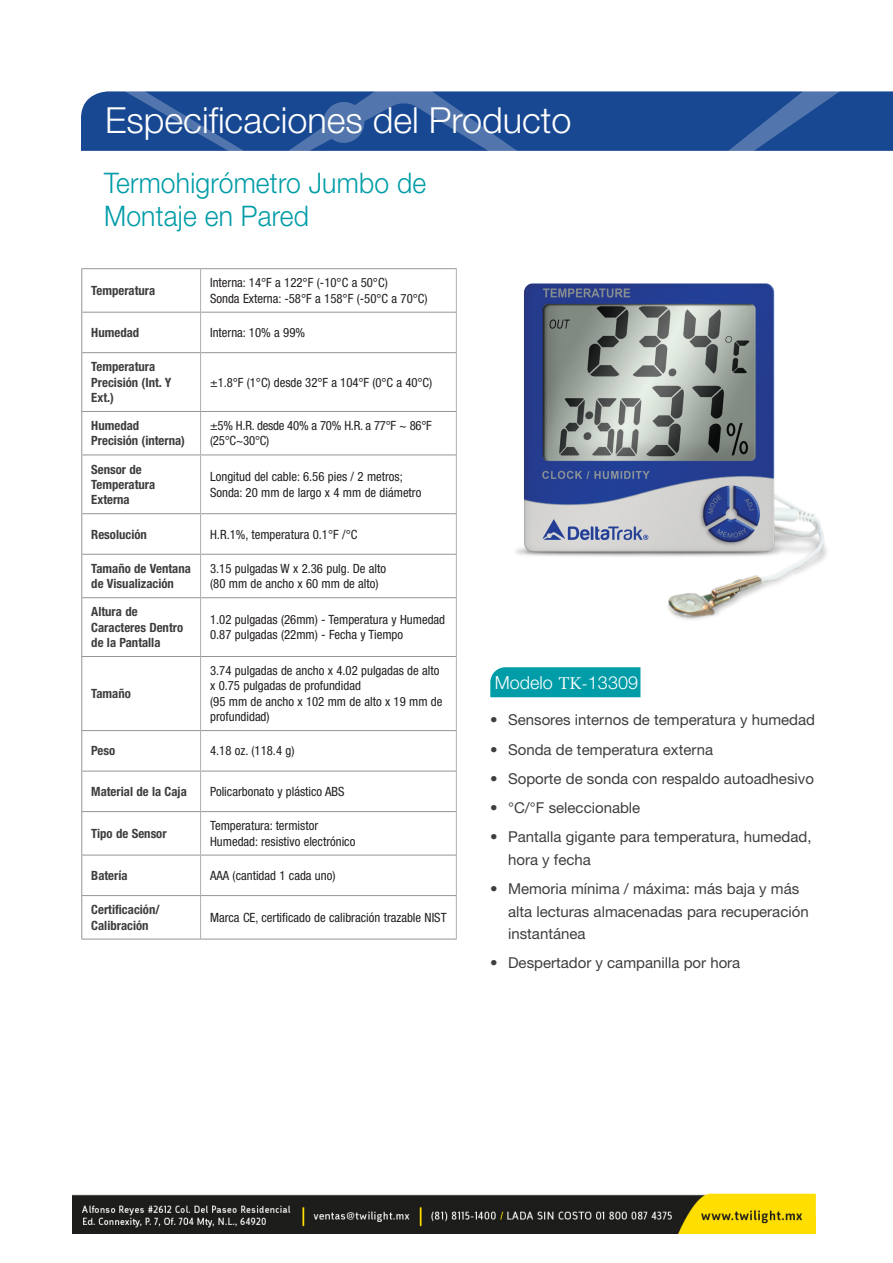
<style>
.page{position:relative;width:893px;height:1263px;background:#fff}
.page>*{position:absolute;margin:0;border:0;box-sizing:border-box;transform-origin:0 0}
.t1{font:300 36px "Helvetica Neue LT Std";color:#fff}
.t2{font:300 28.35px/33px "Helvetica Neue LT Std";letter-spacing:.01em;color:#009ca7;scale:.93 1}
.t3{font:300 18px "Helvetica Neue LT Std";color:#fff}
.t4{font:15px/22.5px "Helvetica Neue LT Std";color:#3e3e3f}
.t5{font:condensed 12.75px/15.3px "Helvetica Neue LT Std";color:#231f20}
.t6{font:700 condensed 12.75px/15.3px "Helvetica Neue LT Std";color:#3e3e3f}
.t7{font:condensed 12.75px/15.3px "Helvetica Neue LT Std";letter-spacing:-.02em;color:#231f20}
.s1{font-family:"Minion Pro";font-weight:400}
</style>
<div class="page">
<svg style="left:81px;top:91px;width:812px;height:60px;background:#235197"></svg>
<hr style="left:81px;top:268px;width:120px;height:1px;background:#939598">
<hr style="left:81px;top:269px;width:1px;height:43px;background:#939598">
<hr style="left:201px;top:268px;width:256px;height:1px;background:#939598">
<hr style="left:81px;top:312px;width:120px;height:1px;background:#939598">
<hr style="left:81px;top:313px;width:1px;height:39px;background:#939598">
<hr style="left:201px;top:312px;width:255px;height:1px;background:#939598">
<hr style="left:81px;top:352px;width:120px;height:1px;background:#939598">
<hr style="left:81px;top:353px;width:1px;height:58px;background:#939598">
<hr style="left:201px;top:352px;width:255px;height:1px;background:#939598">
<hr style="left:81px;top:411px;width:120px;height:1px;background:#939598">
<hr style="left:81px;top:412px;width:1px;height:43px;background:#939598">
<hr style="left:201px;top:411px;width:255px;height:1px;background:#939598">
<hr style="left:81px;top:455px;width:120px;height:1px;background:#939598">
<hr style="left:81px;top:455px;width:1px;height:58px;background:#939598">
<hr style="left:201px;top:455px;width:255px;height:1px;background:#939598">
<hr style="left:81px;top:513px;width:120px;height:1px;background:#939598">
<hr style="left:81px;top:514px;width:1px;height:40px;background:#939598">
<hr style="left:201px;top:513px;width:255px;height:1px;background:#939598">
<hr style="left:81px;top:554px;width:120px;height:1px;background:#939598">
<hr style="left:81px;top:555px;width:1px;height:42px;background:#939598">
<hr style="left:201px;top:554px;width:255px;height:1px;background:#939598">
<hr style="left:81px;top:597px;width:120px;height:1px;background:#939598">
<hr style="left:81px;top:598px;width:1px;height:58px;background:#939598">
<hr style="left:201px;top:597px;width:255px;height:1px;background:#939598">
<hr style="left:81px;top:656px;width:120px;height:1px;background:#939598">
<hr style="left:81px;top:657px;width:1px;height:73px;background:#939598">
<hr style="left:201px;top:656px;width:255px;height:1px;background:#939598">
<hr style="left:81px;top:730px;width:120px;height:1px;background:#939598">
<hr style="left:81px;top:731px;width:1px;height:40px;background:#939598">
<hr style="left:201px;top:730px;width:255px;height:1px;background:#939598">
<hr style="left:81px;top:771px;width:120px;height:1px;background:#939598">
<hr style="left:81px;top:771px;width:1px;height:40px;background:#939598">
<hr style="left:201px;top:771px;width:255px;height:1px;background:#939598">
<hr style="left:81px;top:811px;width:120px;height:1px;background:#939598">
<hr style="left:81px;top:812px;width:1px;height:43px;background:#939598">
<hr style="left:201px;top:811px;width:255px;height:1px;background:#939598">
<hr style="left:81px;top:855px;width:120px;height:1px;background:#939598">
<hr style="left:81px;top:855px;width:1px;height:40px;background:#939598">
<hr style="left:201px;top:855px;width:255px;height:1px;background:#939598">
<hr style="left:81px;top:895px;width:120px;height:1px;background:#939598">
<hr style="left:81px;top:896px;width:1px;height:43px;background:#939598">
<hr style="left:201px;top:895px;width:255px;height:1px;background:#939598">
<hr style="left:200px;top:269px;width:1px;height:43px;background:#adaeb2">
<hr style="left:456px;top:269px;width:1px;height:43px;background:#adaeb2">
<hr style="left:200px;top:313px;width:1px;height:39px;background:#adaeb2">
<hr style="left:456px;top:312px;width:1px;height:41px;background:#adaeb2">
<hr style="left:200px;top:353px;width:1px;height:58px;background:#adaeb2">
<hr style="left:456px;top:353px;width:1px;height:58px;background:#adaeb2">
<hr style="left:200px;top:412px;width:1px;height:43px;background:#adaeb2">
<hr style="left:456px;top:411px;width:1px;height:44px;background:#adaeb2">
<hr style="left:200px;top:455px;width:1px;height:58px;background:#adaeb2">
<hr style="left:456px;top:455px;width:1px;height:59px;background:#adaeb2">
<hr style="left:200px;top:514px;width:1px;height:40px;background:#adaeb2">
<hr style="left:456px;top:514px;width:1px;height:40px;background:#adaeb2">
<hr style="left:200px;top:555px;width:1px;height:42px;background:#adaeb2">
<hr style="left:456px;top:554px;width:1px;height:44px;background:#adaeb2">
<hr style="left:200px;top:598px;width:1px;height:58px;background:#adaeb2">
<hr style="left:456px;top:598px;width:1px;height:58px;background:#adaeb2">
<hr style="left:200px;top:657px;width:1px;height:73px;background:#adaeb2">
<hr style="left:456px;top:656px;width:1px;height:75px;background:#adaeb2">
<hr style="left:200px;top:731px;width:1px;height:40px;background:#adaeb2">
<hr style="left:456px;top:731px;width:1px;height:40px;background:#adaeb2">
<hr style="left:200px;top:771px;width:1px;height:40px;background:#adaeb2">
<hr style="left:456px;top:771px;width:1px;height:41px;background:#adaeb2">
<hr style="left:200px;top:812px;width:1px;height:43px;background:#adaeb2">
<hr style="left:456px;top:812px;width:1px;height:43px;background:#adaeb2">
<hr style="left:200px;top:855px;width:1px;height:40px;background:#adaeb2">
<hr style="left:456px;top:855px;width:1px;height:40px;background:#adaeb2">
<hr style="left:200px;top:896px;width:1px;height:43px;background:#adaeb2">
<hr style="left:456px;top:895px;width:1px;height:44px;background:#adaeb2">
<hr style="left:81px;top:939px;width:120px;height:1px;background:#939598">
<hr style="left:201px;top:939px;width:256px;height:1px;background:#939598">
<div style="left:490px;top:667px;width:150px;height:30px;background:#009ca7"></div>
<img style="left:516px;top:283px;width:311px;height:337px">
<img style="left:72px;top:1194px;width:743px;height:39px">
<h1 class="t1" style="left:105px;top:98px;width:468px">Especificaciones del Producto</h1>
<h2 class="t2" style="left:104px;top:166px;width:348px">Termohigrómetro Jumbo de<br>Montaje en Pared</h2>
<p class="t6" style="left:91px;top:283px;width:65px">Temperatura</p>
<p class="t5" style="left:210px;top:275px;width:219px">Interna: 14°F a 122°F (-10°C a 50°C)<br>Sonda Externa: -58°F a 158°F (-50°C a 70°C)</p>
<p class="t6" style="left:91px;top:325px;width:49px">Humedad</p>
<p class="t5" style="left:210px;top:325px;width:96px">Interna: 10% a 99%</p>
<p class="t6" style="left:91px;top:359px;width:82px">Temperatura<br>Precisión (Int. Y<br>Ext.)</p>
<p class="t5" style="left:210px;top:374px;width:224px">±1.8°F (1°C) desde 32°F a 104°F (0°C a 40°C)</p>
<p class="t6" style="left:91px;top:418px;width:95px">Humedad<br>Precisión (interna)</p>
<p class="t7" style="left:210px;top:418px;width:223px">±5% H.R. desde 40% a 70% H.R. a 77°F ~ 86°F (25°C~30°C)</p>
<p class="t6" style="left:91px;top:461px;width:65px">Sensor de<br>Temperatura<br>Externa</p>
<p class="t5" style="left:210px;top:469px;width:213px">Longitud del cable: 6.56 pies / 2 metros;<br>Sonda: 20 mm de largo x 4 mm de diámetro</p>
<p class="t6" style="left:91px;top:526px;width:57px">Resolución</p>
<p class="t5" style="left:210px;top:526px;width:149px">H.R.1%, temperatura 0.1°F /°C</p>
<p class="t6" style="left:91px;top:560px;width:101px">Tamaño de Ventana de Visualización</p>
<p class="t5" style="left:210px;top:561px;width:177px">3.15 pulgadas W x 2.36 pulg. De alto (80 mm de ancho x 60 mm de alto)</p>
<p class="t6" style="left:91px;top:604px;width:93px">Altura de<br>Caracteres Dentro de la Pantalla</p>
<p class="t5" style="left:210px;top:612px;width:237px">1.02 pulgadas (26mm) - Temperatura y Humedad<br>0.87 pulgadas (22mm) - Fecha y Tiempo</p>
<p class="t6" style="left:91px;top:686px;width:41px">Tamaño</p>
<p class="t5" style="left:210px;top:663px;width:234px">3.74 pulgadas de ancho x 4.02 pulgadas de alto x 0.75 pulgadas de profundidad<br>(95 mm de ancho x 102 mm de alto x 19 mm de profundidad)</p>
<p class="t6" style="left:91px;top:743px;width:25px">Peso</p>
<p class="t5" style="left:210px;top:743px;width:86px">4.18 oz. (118.4 g)</p>
<p class="t6" style="left:91px;top:783px;width:97px">Material de la Caja</p>
<p class="t5" style="left:210px;top:784px;width:136px">Policarbonato y plástico ABS</p>
<p class="t6" style="left:91px;top:825px;width:77px">Tipo de Sensor</p>
<p class="t5" style="left:210px;top:818px;width:147px">Temperatura: termistor<br>Humedad: resistivo electrónico</p>
<p class="t6" style="left:91px;top:867px;width:38px">Batería</p>
<p class="t5" style="left:210px;top:868px;width:127px">AAA (cantidad 1 cada uno)</p>
<p class="t6" style="left:91px;top:902px;width:70px">Certificación/<br>Calibración</p>
<p class="t5" style="left:210px;top:910px;width:238px">Marca CE, certificado de calibración trazable NIST</p>
<h3 class="t3" style="left:495px;top:671px;width:145px">Modelo <span class="s1">TK-</span>13309</h3>
<p class="t4" style="left:490px;top:708px;width:327px">• Sensores internos de temperatura y humedad</p>
<p class="t4" style="left:490px;top:738px;width:225px">• Sonda de temperatura externa</p>
<p class="t4" style="left:490px;top:767px;width:325px">• Soporte de sonda con respaldo autoadhesivo</p>
<p class="t4" style="left:490px;top:796px;width:152px">• °C/°F seleccionable</p>
<p class="t4" style="left:508px;top:825px;width:305px;text-indent:-18px">• Pantalla gigante para temperatura, humedad, hora y fecha</p>
<p class="t4" style="left:508px;top:877px;width:302px;text-indent:-18px">• Memoria mínima / máxima: más baja y más alta lecturas almacenadas para recuperación instantánea</p>
<p class="t4" style="left:490px;top:951px;width:252px">• Despertador y campanilla por hora</p>
</div>
